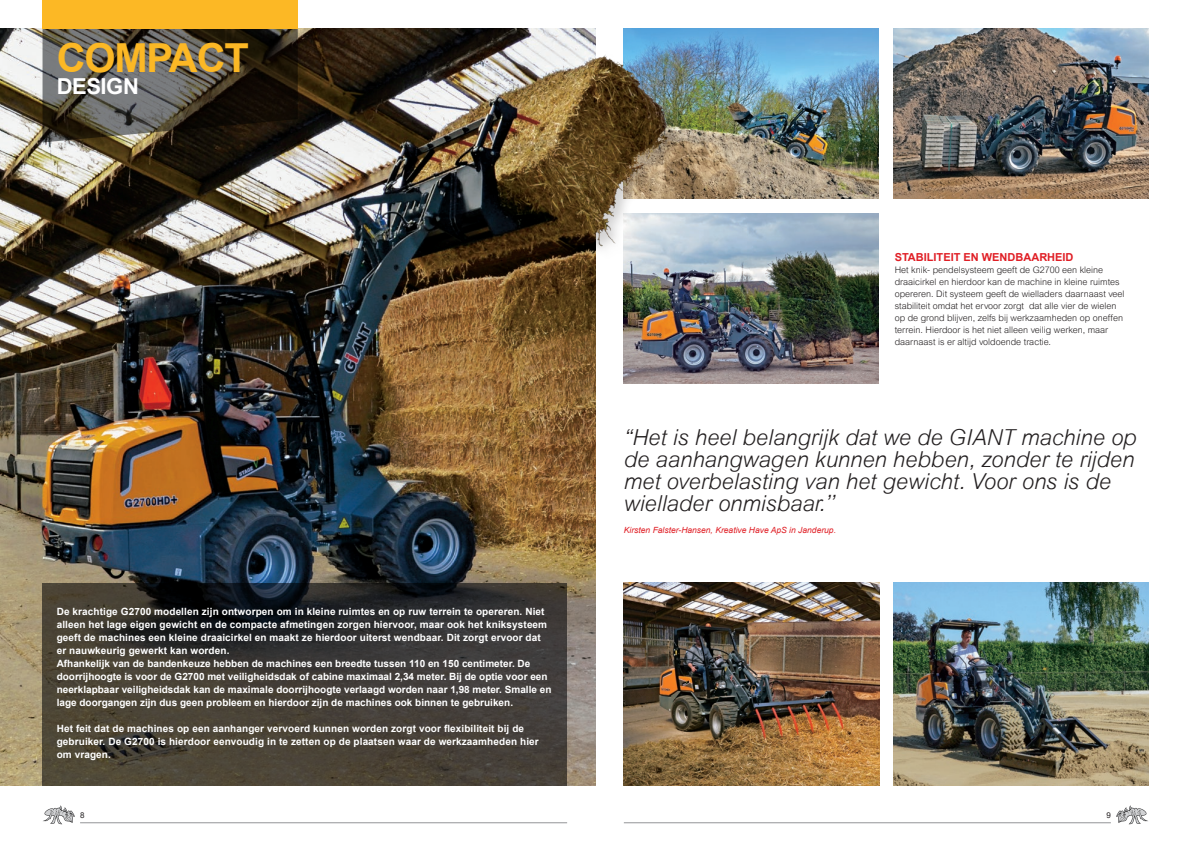
<style>
.page{position:relative;width:1191px;height:842px;background:#fff}
.page>*{position:absolute;margin:0;border:0;box-sizing:border-box;transform-origin:0 0}
.t1{font:700 40px "Arial";letter-spacing:-.03em;color:#fcb825}
.t2{font:italic 300 22px/22px "Arial";color:#231f20}
.t3{font:700 22px "Arial";letter-spacing:-.02em;color:#fff}
.t4{font:700 11px "Arial";color:#e01e25}
.t5{font:700 10px/13px "Arial";letter-spacing:.01em;color:#fff}
.t6{font:300 9px/12px "Arial";color:#231f20}
.t7{font:italic 8.5px "Arial";color:#e01e25}
.t8{font:8px "Arial";color:#231f20}
</style>
<div class="page">
<img style="left:0;top:28px;width:595px;height:757px">
<img style="left:624px;top:583px;width:255px;height:202px">
<img style="left:893px;top:583px;width:255px;height:202px">
<svg style="left:43px;top:583px;width:524px;height:202px;background:#3d3932"></svg>
<img style="left:623px;top:213px;width:255px;height:170px">
<img style="left:683px;top:116px;width:195px;height:82px">
<img style="left:893px;top:28px;width:255px;height:170px">
<img style="left:683px;top:28px;width:195px;height:88px">
<svg style="left:43px;top:805px;width:32px;height:19px"></svg>
<svg style="left:1116px;top:805px;width:32px;height:19px"></svg>
<hr style="left:80px;top:822px;width:487px;height:1px;background:#939598">
<hr style="left:624px;top:822px;width:486px;height:1px;background:#939598">
<svg style="left:43px;top:28px;width:255px;height:114px;background:#47433a"></svg>
<div style="left:43px;top:0;width:255px;height:28px;background:#fcb825"></div>
<img style="left:595px;top:28px;width:88px;height:253px">
<h1 class="t1" style="left:57px;top:31px;width:194px">COMPACT</h1>
<h2 class="t3" style="left:57px;top:71px;width:84px">DESIGN</h2>
<p class="t5" style="left:57px;top:605px;width:496px">De krachtige G2700 modellen zijn ontworpen om in kleine ruimtes en op ruw terrein te opereren. Niet alleen het lage eigen gewicht en de compacte afmetingen zorgen hiervoor, maar ook het kniksysteem geeft de machines een kleine draaicirkel en maakt ze hierdoor uiterst wendbaar. Dit zorgt ervoor dat er nauwkeurig gewerkt kan worden.<br>Afhankelijk van de bandenkeuze hebben de machines een breedte tussen 110 en 150 centimeter. De doorrijhoogte is voor de G2700 met veiligheidsdak of cabine maximaal 2,34 meter. Bij de optie voor een neerklapbaar veiligheidsdak kan de maximale doorrijhoogte verlaagd worden naar 1,98 meter. Smalle en lage doorgangen zijn dus geen probleem en hierdoor zijn de machines ook binnen te gebruiken.</p>
<p class="t5" style="left:57px;top:722px;width:483px">Het feit dat de machines op een aanhanger vervoerd kunnen worden zorgt voor flexibiliteit bij de gebruiker. De G2700 is hierdoor eenvoudig in te zetten op de plaatsen waar de werkzaamheden hier om vragen.</p>
<p class="t4" style="left:894px;top:250px;width:180px">STABILITEIT EN WENDBAARHEID</p>
<p class="t6" style="left:894px;top:264px;width:231px">Het knik- pendelsysteem geeft de G2700 een kleine draaicirkel en hierdoor kan de machine in kleine ruimtes opereren. Dit systeem geeft de wielladers daarnaast veel stabiliteit omdat het ervoor zorgt dat alle vier de wielen op de grond blijven, zelfs bij werkzaamheden op oneffen terrein. Hierdoor is het niet alleen veilig werken, maar daarnaast is er altijd voldoende tractie.</p>
<h2 class="t2" style="left:624px;top:426px;width:514px">“Het is heel belangrijk dat we de GIANT machine op de aanhangwagen kunnen hebben, zonder te rijden met overbelasting van het gewicht. Voor ons is de wiellader onmisbaar.’’</h2>
<p class="t7" style="left:624px;top:524px;width:214px">Kirsten Falster-Hansen, Kreative Have ApS in Janderup.</p>
<p class="t8" style="left:80px;top:810px;width:6px">8</p>
<p class="t8" style="left:1106px;top:810px;width:6px">9</p>
</div>
